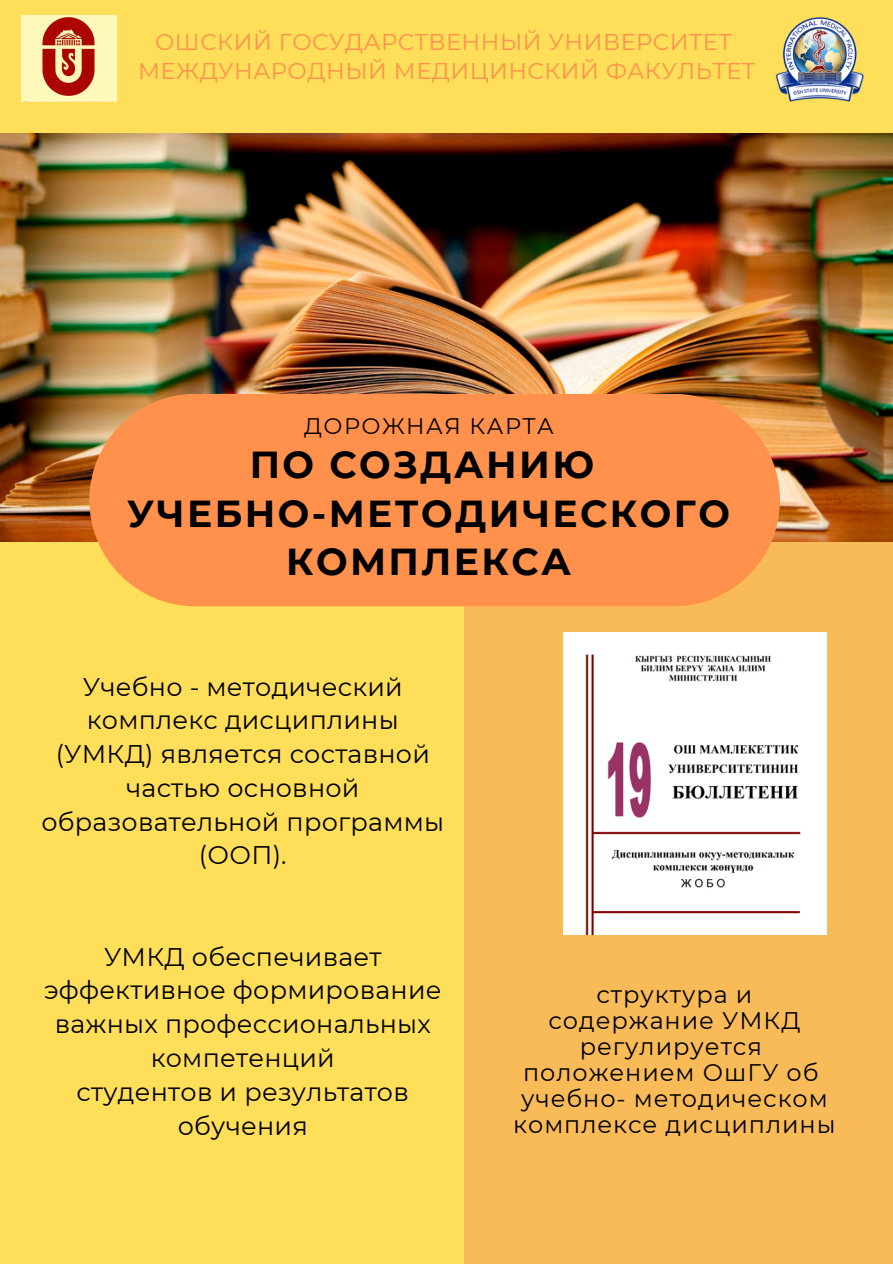
<style>
.page{position:relative;width:893px;height:1264px;background:#fff}
.page>*{position:absolute;margin:0;border:0;box-sizing:border-box;transform-origin:0 0}
.t1{font:700 37.5px/48.3px "Montserrat";letter-spacing:.065em;color:#000;text-align:center}
.t2{font:25.5px/33.8px "Montserrat";letter-spacing:.01em;color:#000;text-align:center}
.t3{font:24px/25.8px "Montserrat";letter-spacing:.04em;color:#000;text-align:center}
.t4{font:22.8px "Montserrat";letter-spacing:.02em;color:#ff914d}
.t5{font:22.5px "Montserrat";letter-spacing:.065em;color:#000}
</style>
<div class="page">
<div style="left:0;top:0;width:892px;height:1263px;background:#ffde59"></div>
<div style="left:464px;top:499px;width:428px;height:764px;background:#f9bb58"></div>
<img style="left:21px;top:16px;width:96px;height:85px">
<img style="left:775px;top:17px;width:89px;height:85px">
<img style="left:0;top:133px;width:892px;height:408px">
<div style="left:89px;top:394px;width:690px;height:212px;background:#ff914d"></div>
<img style="left:563px;top:633px;width:263px;height:301px">
<p class="t4" style="left:155px;top:27px;width:578px">ОШСКИЙ ГОСУДАРСТВЕННЫЙ УНИВЕРСИТЕТ</p>
<p class="t4" style="left:138px;top:57px;width:618px">МЕЖДУНАРОДНЫЙ МЕДИЦИНСКИЙ ФАКУЛЬТЕТ</p>
<p class="t5" style="left:304px;top:412px;width:251px">ДОРОЖНАЯ КАРТА</p>
<p class="t1" style="left:127px;top:440px;width:604px">ПО СОЗДАНИЮ<br>УЧЕБНО-МЕТОДИЧЕСКОГО<br>КОМПЛЕКСА</p>
<p class="t2" style="left:41px;top:669px;width:404px">Учебно - методический комплекс дисциплины (УМКД) является составной частью основной образовательной программы (ООП).</p>
<h2 class="t2" style="left:44px;top:939px;width:399px">УМКД обеспечивает эффективное формирование важных профессиональных компетенций<br>студентов и результатов обучения</h2>
<h1 class="t3" style="left:513px;top:981px;width:324px">структура и содержание УМКД регулируется положением ОшГУ об учебно- методическом комплексе дисциплины</h1>
</div>
